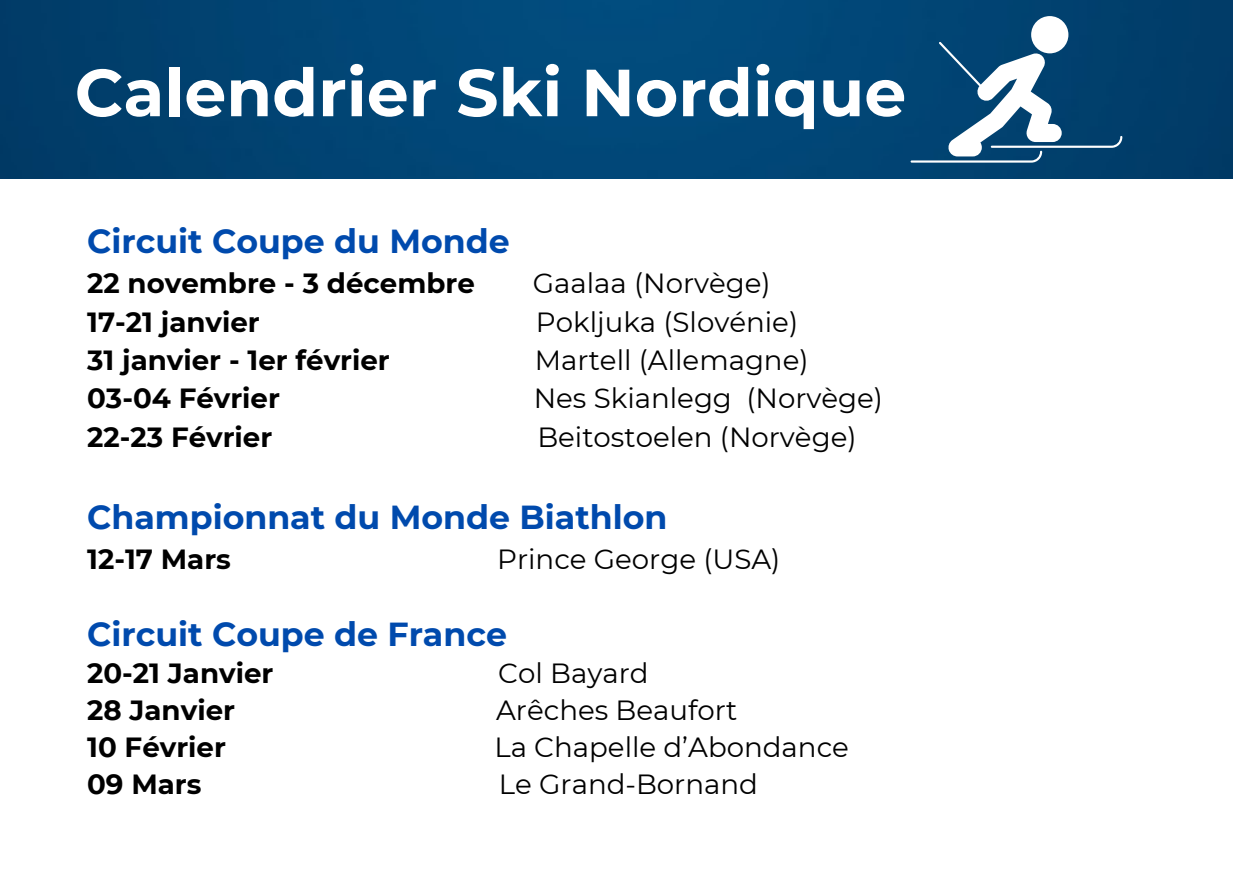
<style>
.page{position:relative;width:1233px;height:894px;background:#fff}
.page>*{position:absolute;margin:0;border:0;box-sizing:border-box;transform-origin:0 0}
.t1{font:700 66.45px "Montserrat";color:#fff}
.t2{font:700 33.15px "Montserrat";color:#004aad}
.t3{font:27.75px "Montserrat";color:#000}
.t4{font:700 27.75px "Montserrat";color:#000}
.t5{font:27.6px "Montserrat";color:#000}
.t6{font:700 27.6px "Montserrat";color:#000}
</style>
<div class="page">
<img style="left:0;top:1px;width:1233px;height:177px">
<div style="left:1031px;top:16px;width:37px;height:37px;background:#fff;border-radius:50%"></div>
<svg style="left:911px;top:42px;width:211px;height:120px"></svg>
<p class="t1" style="left:75px;top:52px;width:833px">Calendrier Ski Nordique</p>
<p class="t2" style="left:87px;top:221px;width:424px">Circuit Coupe du Monde</p>
<p class="t6" style="left:87px;top:266px;width:389px">22 novembre - 3 décembre</p>
<p class="t5" style="left:533px;top:266px;width:239px">Gaalaa (Norvège)</p>
<p class="t6" style="left:87px;top:305px;width:174px">17-21 janvier</p>
<p class="t5" style="left:536px;top:305px;width:264px">Pokljuka (Slovénie)</p>
<p class="t6" style="left:87px;top:343px;width:304px">31 janvier - 1er février</p>
<p class="t5" style="left:535px;top:343px;width:275px">Martell (Allemagne)</p>
<p class="t6" style="left:87px;top:381px;width:194px">03-04 Février</p>
<p class="t5" style="left:534px;top:381px;width:351px">Nes Skianlegg (Norvège)</p>
<p class="t6" style="left:87px;top:419px;width:187px">22-23 Février</p>
<p class="t5" style="left:537px;top:419px;width:321px">Beitostoelen (Norvège)</p>
<p class="t2" style="left:87px;top:496px;width:582px">Championnat du Monde Biathlon</p>
<p class="t6" style="left:87px;top:542px;width:145px">12-17 Mars</p>
<p class="t5" style="left:497px;top:542px;width:285px">Prince George (USA)</p>
<p class="t2" style="left:87px;top:614px;width:421px">Circuit Coupe de France</p>
<p class="t4" style="left:87px;top:656px;width:188px">20-21 Janvier</p>
<p class="t3" style="left:498px;top:656px;width:152px">Col Bayard</p>
<p class="t4" style="left:87px;top:693px;width:149px">28 Janvier</p>
<p class="t3" style="left:496px;top:693px;width:243px">Arêches Beaufort</p>
<p class="t4" style="left:87px;top:730px;width:140px">10 Février</p>
<p class="t3" style="left:494px;top:730px;width:356px">La Chapelle d’Abondance</p>
<p class="t4" style="left:87px;top:766px;width:116px">09 Mars</p>
<p class="t3" style="left:499px;top:766px;width:261px">Le Grand-Bornand</p>
</div>
